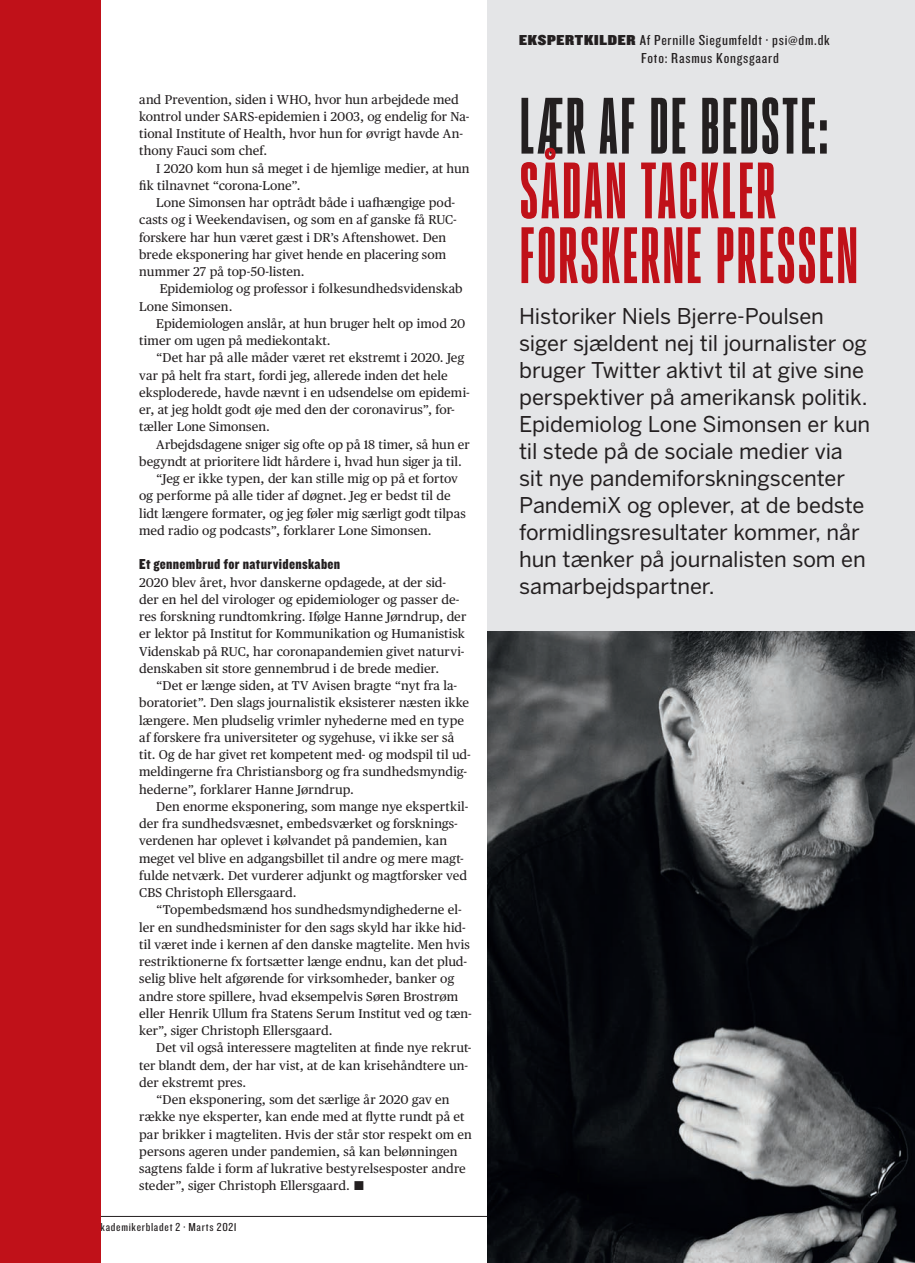
<style>
.page{position:relative;width:915px;height:1263px;background:#fff}
.page>*{position:absolute;margin:0;border:0;box-sizing:border-box;transform-origin:0 0}
.Ru_BentonSans{font:800 79.65px/64.7px "Heroic Compressed Pro";letter-spacing:.015em;color:#c01119}
.Ru_BentonSans-2{font:800 79.65px "Heroic Compressed Pro";letter-spacing:.015em;color:#231f20}
.UR{font:21.6px/27px "Benton Sans";letter-spacing:-.005em;color:#231f20}
.BYLINE{font:15px/18px "Knockout 28 Junior Feathrwt";letter-spacing:.04em;color:#231f20;scale:1.2 1}
.MR{font:15px "Knockout 70 Full Welterwt";letter-spacing:.02em;color:#231f20}
.BTi{font:12.75px/17.2px "Publico Text";letter-spacing:.005em;color:#231f20}
.BT{font:12.75px/17.2px "Publico Text";color:#231f20}
.t1{font:12px "Knockout 28 Junior Feathrwt";letter-spacing:.045em;color:#231f20;scale:1.2 1}
.s1{font-family:"Knockout 90 Ultmt Welterwt";font-size:15px}
.s2{font-family:"Knockout 90 Ultmt Welterwt"}
</style>
<div class="page">
<hr style="left:52px;top:1216px;width:799px;height:1px;background:#231f20">
<div style="left:487px;top:0;width:427px;height:1263px;background:#e4e5e7"></div>
<div style="left:0;top:0;width:101px;height:1263px;background:#c01119"></div>
<img style="left:487px;top:631px;width:427px;height:632px">
<p class="BT" style="left:139px;top:90px;width:331px">and Prevention, siden i WHO, hvor hun arbejdede med kontrol under SARS-epidemien i 2003, og endelig for Na&shy;tional Institute of Health, hvor hun for øvrigt havde An&shy;thony Fauci som chef.</p>
<p class="BTi" style="left:139px;top:159px;width:332px;text-indent:17px">I 2020 kom hun så meget i de hjemlige medier, at hun fik tilnavnet “corona-Lone”.</p>
<p class="BTi" style="left:139px;top:193px;width:319px;text-indent:17px">Lone Simonsen har optrådt både i uafhængige pod&shy;casts og i Weekendavisen, og som en af ganske få RUC&shy;forskere har hun været gæst i DR’s Aftenshowet. Den brede eksponering har givet hende en placering som nummer 27 på top-50-listen.</p>
<p class="BTi" style="left:139px;top:279px;width:325px;text-indent:20px">Epidemiolog og professor i folkesundhedsvidenskab<br>Lone Simonsen.</p>
<p class="BTi" style="left:139px;top:314px;width:327px;text-indent:17px">Epidemiologen anslår, at hun bruger helt op imod 20 timer om ugen på mediekontakt.</p>
<p class="BTi" style="left:139px;top:348px;width:332px;text-indent:17px">“Det har på alle måder været ret ekstremt i 2020. Jeg var på helt fra start, fordi jeg, allerede inden det hele eksploderede, havde nævnt i en udsendelse om epidemi&shy;er, at jeg holdt godt øje med den der coronavirus”, for&shy;tæller Lone Simonsen.</p>
<p class="BTi" style="left:139px;top:435px;width:332px;text-indent:17px">Arbejdsdagene sniger sig ofte op på 18 timer, så hun er begyndt at prioritere lidt hårdere i, hvad hun siger ja til.</p>
<p class="BTi" style="left:139px;top:469px;width:328px;text-indent:17px">“Jeg er ikke typen, der kan stille mig op på et fortov og performe på alle tider af døgnet. Jeg er bedst til de lidt længere formater, og jeg føler mig særligt godt tilpas med radio og podcasts”, forklarer Lone Simonsen.</p>
<p class="MR" style="left:139px;top:555px;width:202px">Et gennembrud for naturvidenskaben</p>
<p class="BT" style="left:139px;top:573px;width:328px">2020 blev året, hvor danskerne opdagede, at der sid&shy;der en hel del virologer og epidemiologer og passer de&shy;res forskning rundtomkring. Ifølge Hanne Jørndrup, der er lektor på Institut for Kommunikation og Humanistisk Videnskab på RUC, har coronapandemien givet naturvi&shy;denskaben sit store gennembrud i de brede medier.</p>
<p class="BTi" style="left:139px;top:676px;width:333px;text-indent:17px">“Det er længe siden, at TV Avisen bragte “nyt fra la&shy;boratoriet”. Den slags journalistik eksisterer næsten ikke længere. Men pludselig vrimler nyhederne med en type af forskere fra universiteter og sygehuse, vi ikke ser så tit. Og de har givet ret kompetent med- og modspil til ud&shy;meldingerne fra Christiansborg og fra sundhedsmyndig&shy;hederne”, forklarer Hanne Jørndrup.</p>
<p class="BTi" style="left:139px;top:797px;width:330px;text-indent:17px">Den enorme eksponering, som mange nye ekspertkil&shy;der fra sundhedsvæsnet, embedsværket og forsknings&shy;verdenen har oplevet i kølvandet på pandemien, kan meget vel blive en adgangsbillet til andre og mere magt&shy;fulde netværk. Det vurderer adjunkt og magtforsker ved CBS Christoph Ellersgaard.</p>
<p class="BTi" style="left:139px;top:900px;width:334px;text-indent:17px">“Topembedsmænd hos sundhedsmyndighederne el&shy;ler en sundhedsminister for den sags skyld har ikke hid&shy;til været inde i kernen af den danske magtelite. Men hvis restriktionerne fx fortsætter længe endnu, kan det plud&shy;selig blive helt afgørende for virksomheder, banker og andre store spillere, hvad eksempelvis Søren Brostrøm eller Henrik Ullum fra Statens Serum Institut ved og tæn&shy;ker”, siger Christoph Ellersgaard.</p>
<p class="BTi" style="left:139px;top:1038px;width:333px;text-indent:17px">Det vil også interessere magteliten at finde nye rekrut&shy;ter blandt dem, der har vist, at de kan krisehåndtere un&shy;der ekstremt pres.</p>
<p class="BTi" style="left:139px;top:1090px;width:334px;text-indent:17px">“Den eksponering, som det særlige år 2020 gav en række nye eksperter, kan ende med at flytte rundt på et par brikker i magteliten. Hvis der står stor respekt om en persons ageren under pandemien, så kan belønningen sagtens falde i form af lukrative bestyrelsesposter andre steder”, siger Christoph Ellersgaard. ■</p>
<p class="t1" style="left:52px;top:1220px;width:155px"><span class="s1">46</span> DM Akademikerbladet 2 · Marts 2021</p>
<p class="BYLINE" style="left:641px;top:30px;width:158px;text-indent:-122px"><span class="s2">EKSPERTKILDER</span> Af Pernille Siegumfeldt ∙ psi@dm.dk<br>Foto: Rasmus Kongsgaard</p>
<p class="Ru_BentonSans-2" style="left:519px;top:83px;width:311px">LÆR AF DE BEDSTE:</p>
<p class="Ru_BentonSans" style="left:519px;top:159px;width:341px">SÅDAN TACKLER<br>FORSKERNE PRESSEN</p>
<p class="UR" style="left:519px;top:302px;width:352px">Historiker Niels Bjerre-Poulsen siger sjældent nej til journalister og bruger Twitter aktivt til at give sine perspektiver på amerikansk politik.<br>Epidemiolog Lone Simonsen er kun til stede på de sociale medier via sit nye pandemiforskningscenter PandemiX og oplever, at de bedste formidlingsresultater kommer, når hun tænker på journalisten som en samarbejdspartner.</p>
</div>
